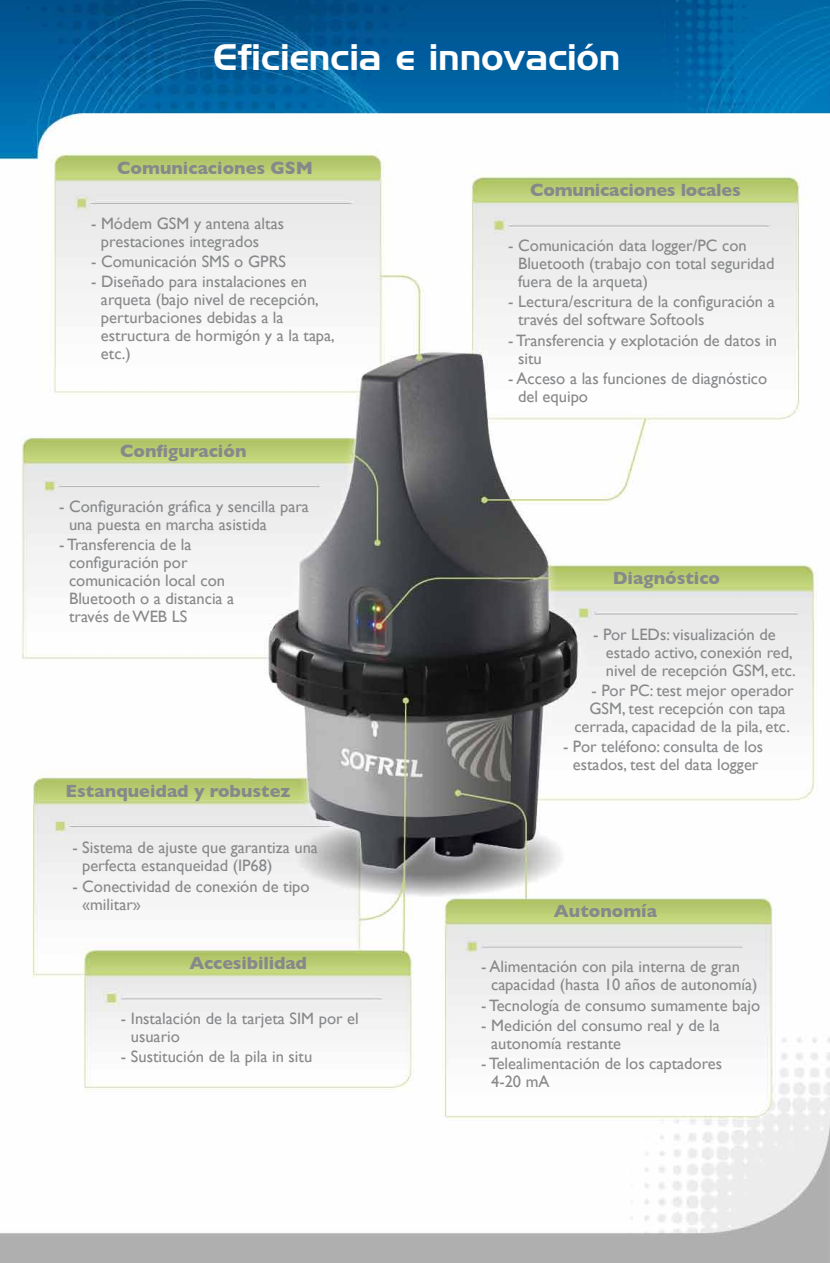
<style>
.page{position:relative;width:830px;height:1263px;background:#fff}
.page>*{position:absolute;margin:0;border:0;box-sizing:border-box;transform-origin:0 0}
.t1{font:36px "Handel Gothic BT";color:#fff}
.t2{font:700 18px "Gill Sans";color:#87888a}
.t3{font:16.5px/18px "Gill Sans";color:#87888a}
</style>
<div class="page">
<img style="left:0;top:0;width:829px;height:1263px">
<h1 class="t1" style="left:213px;top:35px;width:408px">Eficiencia e innovación</h1>
<p class="t2" style="left:117px;top:157px;width:197px">Comunicaciones GSM</p>
<p class="t3" style="left:101px;top:214px;width:184px;text-indent:-10px">- Módem GSM y antena altas prestaciones integrados</p>
<p class="t3" style="left:91px;top:252px;width:196px">- Comunicación SMS o GPRS</p>
<p class="t3" style="left:101px;top:272px;width:235px;text-indent:-10px">- Diseñado para instalaciones en arqueta (bajo nivel de recepción, perturbaciones debidas a la estructura de hormigón y a la tapa, etc.)</p>
<p class="t2" style="left:120px;top:440px;width:128px">Configuración</p>
<p class="t3" style="left:69px;top:497px;width:241px;text-indent:-10px">- Configuración gráfica y sencilla para una puesta en marcha asistida</p>
<p class="t3" style="left:69px;top:535px;width:167px;text-indent:-10px">- Transferencia de la configuración por comunicación local con<br>Bluetooth o a distancia a través de WEB LS</p>
<p class="t2" style="left:65px;top:780px;width:226px">Estanqueidad y robustez</p>
<p class="t3" style="left:82px;top:839px;width:237px;text-indent:-10px">- Sistema de ajuste que garantiza una perfecta estanqueidad (IP68)</p>
<p class="t3" style="left:82px;top:877px;width:229px;text-indent:-10px">- Conectividad de conexión de tipo «militar»</p>
<p class="t2" style="left:189px;top:952px;width:119px">Accesibilidad</p>
<p class="t3" style="left:131px;top:1009px;width:229px;text-indent:-10px">- Instalación de la tarjeta SIM por el usuario</p>
<p class="t3" style="left:121px;top:1047px;width:193px">- Sustitución de la pila in situ</p>
<p class="t2" style="left:530px;top:180px;width:212px">Comunicaciones locales</p>
<p class="t3" style="left:518px;top:237px;width:258px;text-indent:-10px">- Comunicación data logger/PC con<br>Bluetooth (trabajo con total seguridad fuera de la arqueta)</p>
<p class="t3" style="left:518px;top:293px;width:258px;text-indent:-10px">- Lectura/escritura de la configuración a través del software Softools</p>
<p class="t3" style="left:518px;top:331px;width:260px;text-indent:-10px">- Transferencia y explotación de datos in situ</p>
<p class="t3" style="left:518px;top:369px;width:250px;text-indent:-10px">- Acceso a las funciones de diagnóstico del equipo</p>
<p class="t2" style="left:612px;top:568px;width:109px">Diagnóstico</p>
<p class="t3" style="left:605px;top:625px;width:191px;text-indent:-13px">- Por LEDs: visualización de estado activo, conexión red, nivel de recepción GSM, etc.</p>
<p class="t3" style="left:591px;top:681px;width:203px">- Por PC: test mejor operador</p>
<p class="t3" style="left:589px;top:699px;width:198px">GSM, test recepción con tapa</p>
<p class="t3" style="left:574px;top:717px;width:217px">cerrada, capacidad de la pila, etc.</p>
<p class="t3" style="left:562px;top:737px;width:201px;text-align:center">- Por teléfono: consulta de los estados, test del data logger</p>
<p class="t2" style="left:553px;top:901px;width:105px">Autonomía</p>
<p class="t3" style="left:491px;top:958px;width:268px;text-indent:-10px">- Alimentación con pila interna de gran capacidad (hasta 10 años de autonomía)</p>
<p class="t3" style="left:481px;top:996px;width:280px">- Tecnología de consumo sumamente bajo</p>
<p class="t3" style="left:491px;top:1016px;width:230px;text-indent:-10px">- Medición del consumo real y de la autonomía restante</p>
<p class="t3" style="left:491px;top:1054px;width:232px;text-indent:-10px">- Telealimentación de los captadores<br>4-20 mA</p>
</div>
